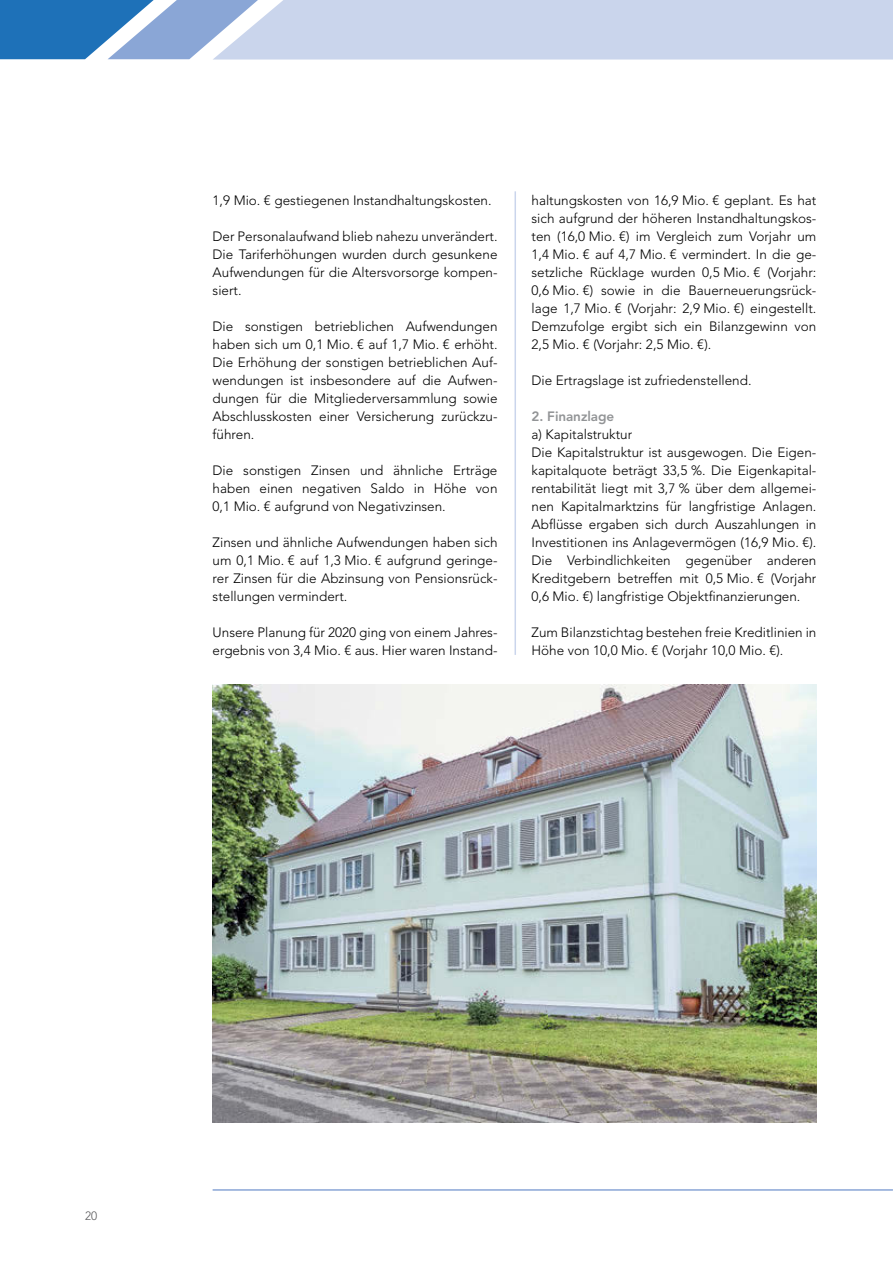
<style>
.page{position:relative;width:893px;height:1263px;background:#fff}
.page>*{position:absolute;margin:0;border:0;box-sizing:border-box;transform-origin:0 0}
.MBV_neu_copytext{font:300 13.5px/18px "Avenir LT Std";color:#000;text-align:justify}
.MBV_neu_Zischenhead{font:800 13.5px "Avenir LT Std";letter-spacing:-.005em;color:#929496}
.t1{font:300 12px "Avenir LT Std";color:#59595b}
</style>
<div class="page">
<hr style="left:213px;top:1189px;width:680px;height:2px;background:#8aa6d6">
<svg style="left:0;top:0;width:893px;height:60px;background:#b0c6e4"></svg>
<hr style="left:514px;top:191px;width:2px;height:464px;background:#cad5ec">
<img style="left:213px;top:685px;width:603px;height:438px">
<p class="MBV_neu_copytext" style="left:213px;top:191px;width:280px">1,9 Mio. € gestiegenen Instandhaltungskosten.</p>
<p class="MBV_neu_copytext" style="left:213px;top:227px;width:286px">Der Personalaufwand blieb nahezu unverändert.<br>Die Tariferhöhungen wurden durch gesunkene Aufwendungen für die Altersvorsorge kompen&shy;siert.</p>
<p class="MBV_neu_copytext" style="left:213px;top:317px;width:286px">Die sonstigen betrieblichen Aufwendungen haben sich um 0,1 Mio. € auf 1,7 Mio. € erhöht.<br>Die Erhöhung der sonstigen betrieblichen Auf&shy;wendungen ist insbesondere auf die Aufwen&shy;dungen für die Mitgliederversammlung sowie Abschlusskosten einer Versicherung zurückzu&shy;führen.</p>
<p class="MBV_neu_copytext" style="left:213px;top:461px;width:286px">Die sonstigen Zinsen und ähnliche Erträge haben einen negativen Saldo in Höhe von 0,1 Mio. € aufgrund von Negativzinsen.</p>
<p class="MBV_neu_copytext" style="left:213px;top:533px;width:286px">Zinsen und ähnliche Aufwendungen haben sich um 0,1 Mio. € auf 1,3 Mio. € aufgrund geringe&shy;rer Zinsen für die Abzinsung von Pensionsrück&shy;stellungen vermindert.</p>
<p class="MBV_neu_copytext" style="left:213px;top:623px;width:286px">Unsere Planung für 2020 ging von einem Jahres&shy;ergebnis von 3,4 Mio. € aus. Hier waren Instand-</p>
<p class="MBV_neu_copytext" style="left:531px;top:191px;width:286px">haltungskosten von 16,9 Mio. € geplant. Es hat sich aufgrund der höheren Instandhaltungskos&shy;ten (16,0 Mio. €) im Vergleich zum Vorjahr um 1,4 Mio. € auf 4,7 Mio. € vermindert. In die ge&shy;setzliche Rücklage wurden 0,5 Mio. € (Vorjahr:<br>0,6 Mio. €) sowie in die Bauerneuerungsrück&shy;lage 1,7 Mio. € (Vorjahr: 2,9 Mio. €) eingestellt.<br>Demzufolge ergibt sich ein Bilanzgewinn von 2,5 Mio. € (Vorjahr: 2,5 Mio. €).</p>
<p class="MBV_neu_copytext" style="left:531px;top:371px;width:222px">Die Ertragslage ist zufriedenstellend.</p>
<p class="MBV_neu_Zischenhead" style="left:531px;top:408px;width:84px">2. Finanzlage</p>
<p class="MBV_neu_copytext" style="left:531px;top:425px;width:102px">a) Kapitalstruktur</p>
<p class="MBV_neu_copytext" style="left:531px;top:443px;width:286px">Die Kapitalstruktur ist ausgewogen. Die Eigen&shy;kapitalquote beträgt 33,5 %. Die Eigenkapital&shy;rentabilität liegt mit 3,7 % über dem allgemei&shy;nen Kapitalmarktzins für langfristige Anlagen.<br>Abflüsse ergaben sich durch Auszahlungen in Investitionen ins Anlagevermögen (16,9 Mio. €).<br>Die Verbindlichkeiten gegenüber anderen Kreditgebern betreffen mit 0,5 Mio. € (Vorjahr 0,6 Mio. €) langfristige Objektfinanzierungen.</p>
<p class="MBV_neu_copytext" style="left:531px;top:623px;width:286px">Zum Bilanzstichtag bestehen freie Kreditlinien in<br>Höhe von 10,0 Mio. € (Vorjahr 10,0 Mio. €).</p>
<p class="t1" style="left:85px;top:1209px;width:14px">20</p>
</div>
